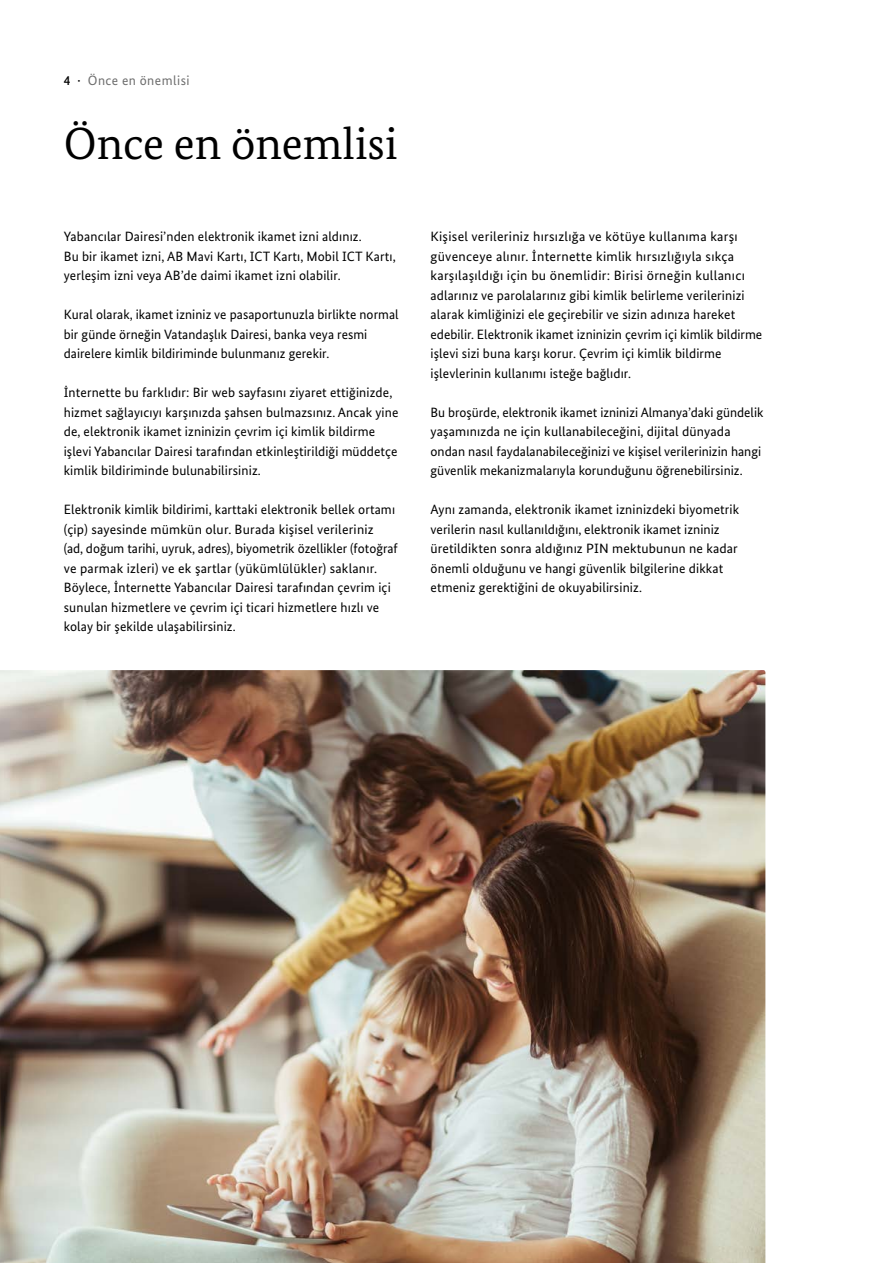
<style>
.page{position:relative;width:893px;height:1263px;background:#fff}
.page>*{position:absolute;margin:0;border:0;box-sizing:border-box;transform-origin:0 0}
.t1{font:45px "Bundes Serif";color:#000}
.t2{font:13.5px/19.5px "Bundes Sans";letter-spacing:.01em;color:#000}
.t3{font:13.5px "Bundes Sans";letter-spacing:.035em;color:#6e6e6e}
.s1{font-weight:500;color:#000}
</style>
<div class="page">
<img style="left:0;top:670px;width:765px;height:593px">
<p class="t3" style="left:64px;top:72px;width:127px"><span class="s1">4 ·</span> Önce en önemlisi</p>
<h1 class="t1" style="left:64px;top:116px;width:335px">Önce en önemlisi</h1>
<p class="t2" style="left:64px;top:227px;width:333px">Yabancılar Dairesi’nden elektronik ikamet izni aldınız.<br>Bu bir ikamet izni, AB Mavi Kartı, ICT Kartı, Mobil ICT Kartı, yerleşim izni veya AB’de daimi ikamet izni olabilir.</p>
<p class="t2" style="left:64px;top:305px;width:336px">Kural olarak, ikamet izniniz ve pasaportunuzla birlikte normal bir günde örneğin Vatandaşlık Dairesi, banka veya resmi dairelere kimlik bildiriminde bulunmanız gerekir.</p>
<p class="t2" style="left:64px;top:383px;width:336px">İnternette bu farklıdır: Bir web sayfasını ziyaret ettiğinizde, hizmet sağlayıcıyı karşınızda şahsen bulmazsınız. Ancak yine de, elektronik ikamet izninizin çevrim içi kimlik bildirme işlevi Yabancılar Dairesi tarafından etkinleştirildiği müddetçe kimlik bildiriminde bulunabilirsiniz.</p>
<p class="t2" style="left:64px;top:500px;width:336px">Elektronik kimlik bildirimi, karttaki elektronik bellek ortamı (çip) sayesinde mümkün olur. Burada kişisel verileriniz<br>(ad, doğum tarihi, uyruk, adres), biyometrik özellikler (fotoğraf ve parmak izleri) ve ek şartlar (yükümlülükler) saklanır.<br>Böylece, İnternette Yabancılar Dairesi tarafından çevrim içi sunulan hizmetlere ve çevrim içi ticari hizmetlere hızlı ve kolay bir şekilde ulaşabilirsiniz.</p>
<p class="t2" style="left:431px;top:227px;width:333px">Kişisel verileriniz hırsızlığa ve kötüye kullanıma karşı güvenceye alınır. İnternette kimlik hırsızlığıyla sıkça karşılaşıldığı için bu önemlidir: Birisi örneğin kullanıcı adlarınız ve parolalarınız gibi kimlik belirleme verilerinizi alarak kimliğinizi ele geçirebilir ve sizin adınıza hareket edebilir. Elektronik ikamet izninizin çevrim içi kimlik bildirme işlevi sizi buna karşı korur. Çevrim içi kimlik bildirme işlevlerinin kullanımı isteğe bağlıdır.</p>
<p class="t2" style="left:431px;top:402px;width:334px">Bu broşürde, elektronik ikamet izninizi Almanya’daki gündelik yaşamınızda ne için kullanabileceğini, dijital dünyada ondan nasıl faydalanabileceğinizi ve kişisel verilerinizin hangi güvenlik mekanizmalarıyla korunduğunu öğrenebilirsiniz.</p>
<p class="t2" style="left:431px;top:500px;width:310px">Aynı zamanda, elektronik ikamet izninizdeki biyometrik verilerin nasıl kullanıldığını, elektronik ikamet izniniz üretildikten sonra aldığınız PIN mektubunun ne kadar önemli olduğunu ve hangi güvenlik bilgilerine dikkat etmeniz gerektiğini de okuyabilirsiniz.</p>
</div>
